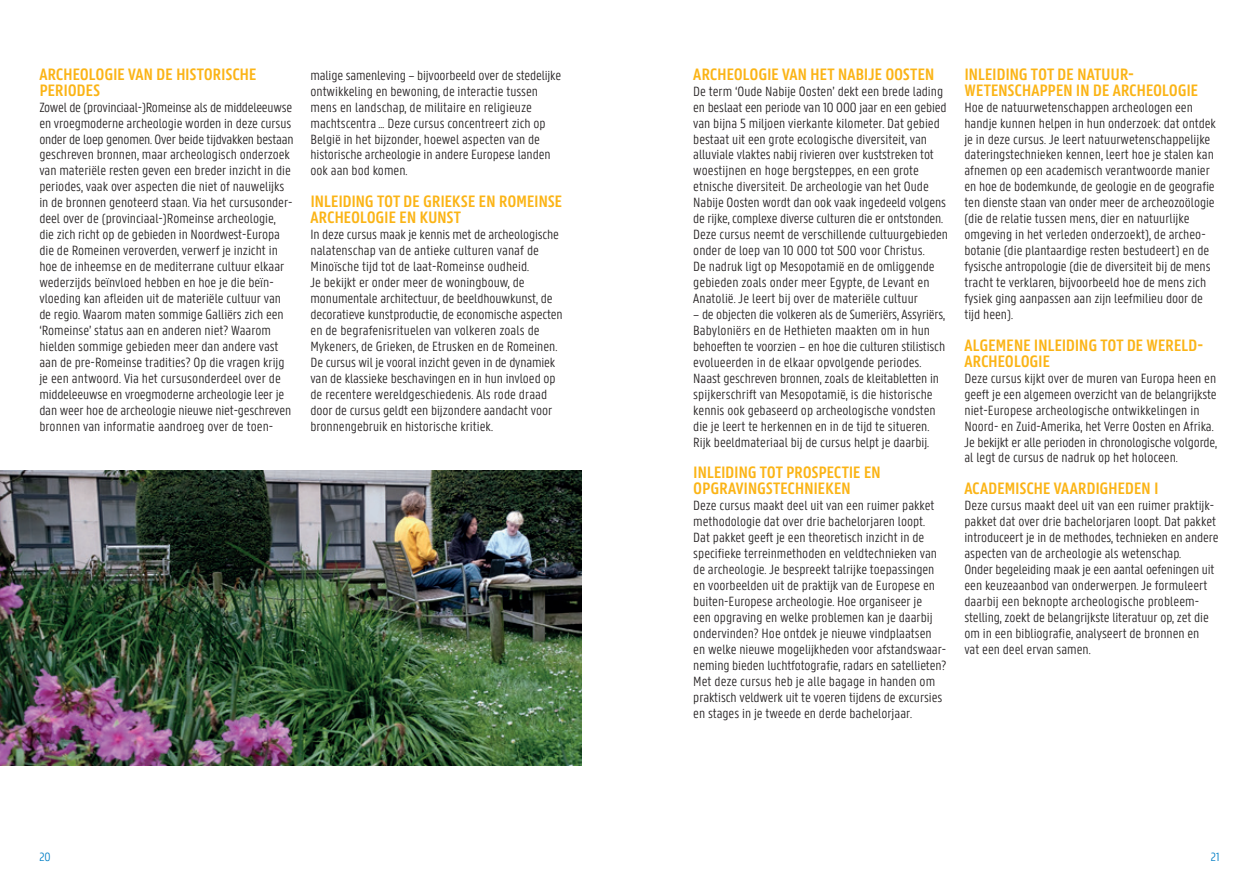
<style>
.page{position:relative;width:1259px;height:893px;background:#fff}
.page>*{position:absolute;margin:0;border:0;box-sizing:border-box;transform-origin:0 0}
.t1{font:600 17.7px/15.9px "U Gent Panno Text";letter-spacing:-.02em;color:#fbb416}
.t2{font:300 14.25px/15.9px "U Gent Panno Text";color:#231f20}
.t3{font:300 12.75px "U Gent Panno Text";color:#007ec5}
</style>
<div class="page">
<img style="left:0;top:470px;width:581px;height:295px">
<p class="t1" style="left:39px;top:66px;width:219px">ARCHEOLOGIE VAN DE HISTORISCHE<br>PERIODES</p>
<p class="t2" style="left:39px;top:99px;width:256px">Zowel de (provinciaal-)Romeinse als de middeleeuwse en vroegmoderne archeologie worden in deze cursus onder de loep genomen. Over beide tijdvakken bestaan geschreven bronnen, maar archeologisch onderzoek van materiële resten geven een breder inzicht in die periodes, vaak over aspecten die niet of nauwelijks in de bronnen genoteerd staan. Via het cursusonder&shy;deel over de (provinciaal-)Romeinse archeologie, die zich richt op de gebieden in Noordwest-Europa die de Romeinen veroverden, verwerf je inzicht in hoe de inheemse en de mediterrane cultuur elkaar wederzijds beïnvloed hebben en hoe je die beïn&shy;vloeding kan afleiden uit de materiële cultuur van de regio. Waarom maten sommige Galliërs zich een ‘Romeinse’ status aan en anderen niet? Waarom hielden sommige gebieden meer dan andere vast aan de pre-Romeinse tradities? Op die vragen krijg je een antwoord. Via het cursusonderdeel over de middeleeuwse en vroegmoderne archeologie leer je dan weer hoe de archeologie nieuwe niet-geschreven bronnen van informatie aandroeg over de toen-</p>
<p class="t2" style="left:310px;top:67px;width:252px">malige samenleving – bijvoorbeeld over de stedelijke ontwikkeling en bewoning, de interactie tussen mens en landschap, de militaire en religieuze machtscentra … Deze cursus concentreert zich op België in het bijzonder, hoewel aspecten van de historische archeologie in andere Europese landen ook aan bod komen.</p>
<p class="t1" style="left:310px;top:193px;width:253px">INLEIDING TOT DE GRIEKSE EN ROMEINSE<br>ARCHEOLOGIE EN KUNST</p>
<p class="t2" style="left:310px;top:227px;width:254px">In deze cursus maak je kennis met de archeologische nalatenschap van de antieke culturen vanaf de Minoïsche tijd tot de laat-Romeinse oudheid.<br>Je bekijkt er onder meer de woningbouw, de monumentale architectuur, de beeldhouwkunst, de decoratieve kunstproductie, de economische aspecten en de begrafenisrituelen van volkeren zoals de Mykeners, de Grieken, de Etrusken en de Romeinen.<br>De cursus wil je vooral inzicht geven in de dynamiek van de klassieke beschavingen en in hun invloed op de recentere wereldgeschiedenis. Als rode draad door de cursus geldt een bijzondere aandacht voor bronnengebruik en historische kritiek.</p>
<p class="t1" style="left:693px;top:66px;width:243px">ARCHEOLOGIE VAN HET NABIJE OOSTEN</p>
<p class="t2" style="left:693px;top:83px;width:256px">De term ‘Oude Nabije Oosten’ dekt een brede lading en beslaat een periode van 10 000 jaar en een gebied van bijna 5 miljoen vierkante kilometer. Dat gebied bestaat uit een grote ecologische diversiteit, van alluviale vlaktes nabij rivieren over kuststreken tot woestijnen en hoge bergsteppes, en een grote etnische diversiteit. De archeologie van het Oude Nabije Oosten wordt dan ook vaak ingedeeld volgens de rijke, complexe diverse culturen die er ontstonden.<br>Deze cursus neemt de verschillende cultuurgebieden onder de loep van 10 000 tot 500 voor Christus.<br>De nadruk ligt op Mesopotamië en de omliggende gebieden zoals onder meer Egypte, de Levant en Anatolië. Je leert bij over de materiële cultuur</p>
<p class="t2" style="left:693px;top:306px;width:253px">– de objecten die volkeren als de Sumeriërs, Assyriërs, Babyloniërs en de Hethieten maakten om in hun behoeften te voorzien – en hoe die culturen stilistisch evolueerden in de elkaar opvolgende periodes.<br>Naast geschreven bronnen, zoals de kleitabletten in spijkerschrift van Mesopotamië, is die historische kennis ook gebaseerd op archeologische vondsten die je leert te herkennen en in de tijd te situeren.<br>Rijk beeldmateriaal bij de cursus helpt je daarbij.</p>
<p class="t1" style="left:693px;top:464px;width:189px">INLEIDING TOT PROSPECTIE EN<br>OPGRAVINGSTECHNIEKEN</p>
<p class="t2" style="left:693px;top:498px;width:255px">Deze cursus maakt deel uit van een ruimer pakket methodologie dat over drie bachelorjaren loopt.<br>Dat pakket geeft je een theoretisch inzicht in de specifieke terreinmethoden en veldtechnieken van de archeologie. Je bespreekt talrijke toepassingen en voorbeelden uit de praktijk van de Europese en buiten-Europese archeologie. Hoe organiseer je<br>een opgraving en welke problemen kan je daarbij ondervinden? Hoe ontdek je nieuwe vindplaatsen en welke nieuwe mogelijkheden voor afstandswaar&shy;neming bieden luchtfotografie, radars en satellieten?<br>Met deze cursus heb je alle bagage in handen om praktisch veldwerk uit te voeren tijdens de excursies en stages in je tweede en derde bachelorjaar.</p>
<p class="t1" style="left:964px;top:66px;width:235px">INLEIDING TOT DE NATUUR-<br>WETENSCHAPPEN IN DE ARCHEOLOGIE</p>
<p class="t2" style="left:964px;top:99px;width:253px">Hoe de natuurwetenschappen archeologen een handje kunnen helpen in hun onderzoek: dat ontdek je in deze cursus. Je leert natuurwetenschappelijke dateringstechnieken kennen, leert hoe je stalen kan afnemen op een academisch verantwoorde manier en hoe de bodemkunde, de geologie en de geografie ten dienste staan van onder meer de archeozoölogie (die de relatie tussen mens, dier en natuurlijke omgeving in het verleden onderzoekt), de archeo&shy;botanie (die plantaardige resten bestudeert) en de fysische antropologie (die de diversiteit bij de mens tracht te verklaren, bijvoorbeeld hoe de mens zich fysiek ging aanpassen aan zijn leefmilieu door de tijd heen).</p>
<p class="t1" style="left:964px;top:337px;width:239px">ALGEMENE INLEIDING TOT DE WERELD-<br>ARCHEOLOGIE</p>
<p class="t2" style="left:964px;top:370px;width:254px">Deze cursus kijkt over de muren van Europa heen en geeft je een algemeen overzicht van de belangrijkste niet-Europese archeologische ontwikkelingen in Noord- en Zuid-Amerika, het Verre Oosten en Afrika.<br>Je bekijkt er alle perioden in chronologische volgorde, al legt de cursus de nadruk op het holoceen.</p>
<p class="t1" style="left:964px;top:480px;width:196px">ACADEMISCHE VAARDIGHEDEN I</p>
<p class="t2" style="left:964px;top:498px;width:255px">Deze cursus maakt deel uit van een ruimer praktijk&shy;pakket dat over drie bachelorjaren loopt. Dat pakket introduceert je in de methodes, technieken en andere aspecten van de archeologie als wetenschap.<br>Onder begeleiding maak je een aantal oefeningen uit een keuzeaanbod van onderwerpen. Je formuleert daarbij een beknopte archeologische probleem&shy;stelling, zoekt de belangrijkste literatuur op, zet die om in een bibliografie, analyseert de bronnen en<br>vat een deel ervan samen.</p>
<p class="t3" style="left:39px;top:849px;width:13px">20</p>
<p class="t3" style="left:1211px;top:849px;width:10px">21</p>
</div>
